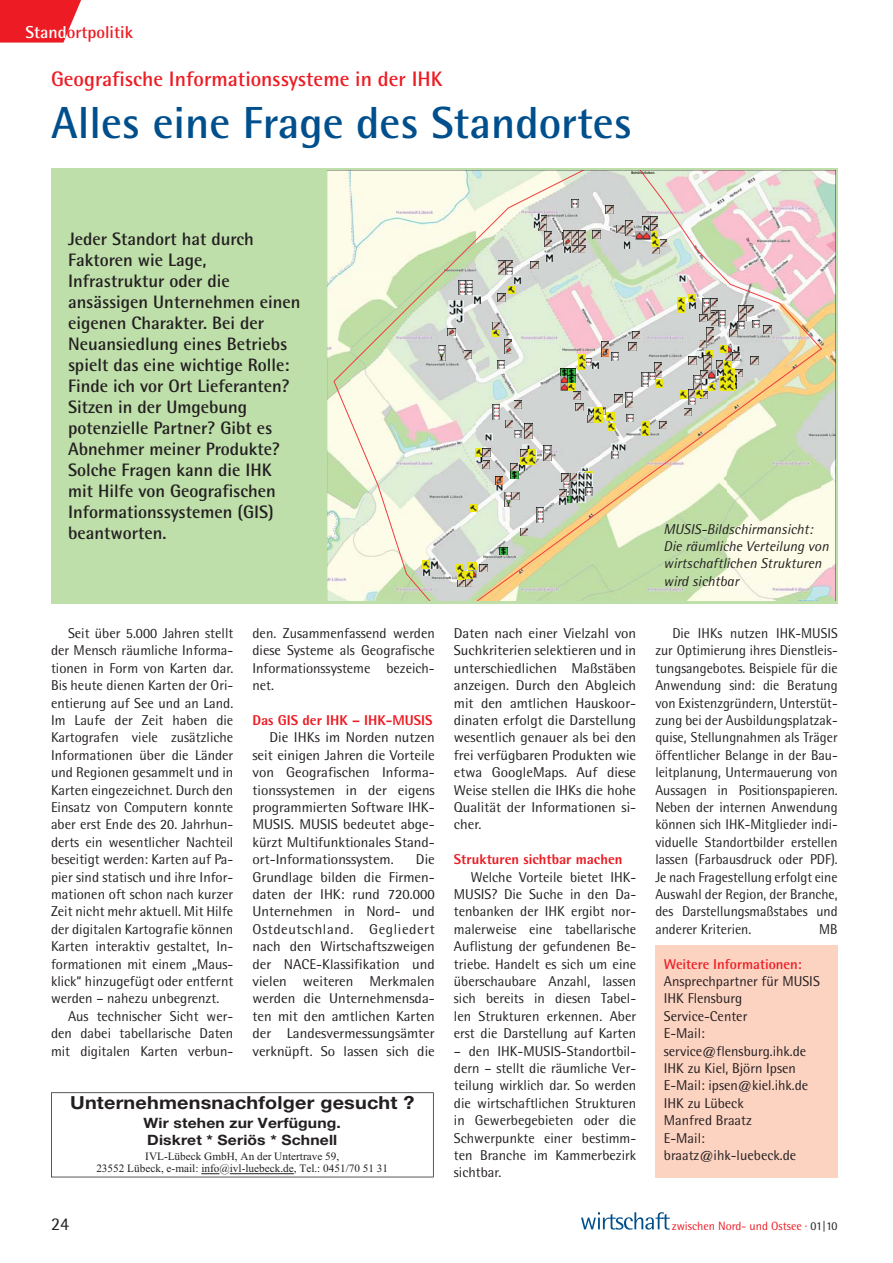
<style>
.page{position:relative;width:893px;height:1263px;background:#fff}
.page>*{position:absolute;margin:0;border:0;box-sizing:border-box;transform-origin:0 0}
.t1{font:700 45px "Rotis Semi Sans";color:#004f8d}
.t2{font:700 21px "Rotis Semi Sans";color:#ed1c24}
.t3{font:700 18px/21px "Rotis Semi Sans";color:#231f20}
.t4{font:700 18px "Helvetica Neue";letter-spacing:.01em;color:#231f20;scale:1.1 1}
.t5{font:18px "Rotis Semi Sans";color:#231f20}
.t6{font:700 17.25px "Rotis Semi Sans";color:#ed1c24}
.t7{font:14.25px/17.4px "Rotis Semi Sans";color:#231f20;text-align:justify}
.t8{font:italic 14.25px/17.4px "Rotis Semi Sans";color:#231f20}
.t9{font:800 14.25px "Rotis Semi Sans";color:#ed1c24}
.t10{font:700 14.25px/16.5px "Helvetica Neue";letter-spacing:.01em;color:#231f20;scale:1.1 1}
.t11{font:700 14.25px "Rotis Semi Sans";color:#ed1c24}
.t12{font:12px "Rotis Semi Sans";color:#ed1c24}
.t13{font:11.25px/12.8px "Times New Roman";color:#231f20;text-align:center}
.s1{color:#fff}
.s2{color:#231f20}
</style>
<div class="page">
<svg style="left:0;top:0;width:81px;height:43px;background:#ef363d"></svg>
<svg style="left:581px;top:1212px;width:89px;height:18px"></svg>
<svg style="left:51px;top:1092px;width:383px;height:85px"></svg>
<hr style="left:230px;top:1173px;width:64px;height:1px;background:#231f20">
<div style="left:655px;top:945px;width:183px;height:232px;background:#fcd2c1"></div>
<div style="left:51px;top:168px;width:787px;height:435px;background:#bedeaa"></div>
<svg style="left:328px;top:170px;width:508px;height:431px"></svg>
<p class="t6" style="left:26px;top:26px;width:109px"><span class="s1">Stand</span>ortpolitik</p>
<h2 class="t2" style="left:51px;top:71px;width:393px">Geografische Informationssysteme in der IHK</h2>
<h1 class="t1" style="left:51px;top:107px;width:582px">Alles eine Frage des Standortes</h1>
<p class="t3" style="left:68px;top:231px;width:234px">Jeder Standort hat durch<br>Faktoren wie Lage,<br>Infrastruktur oder die ansässigen Unternehmen einen eigenen Charakter. Bei der<br>Neuansiedlung eines Betriebs spielt das eine wichtige Rolle:<br>Finde ich vor Ort Lieferanten?<br>Sitzen in der Umgebung potenzielle Partner? Gibt es<br>Abnehmer meiner Produkte?<br>Solche Fragen kann die IHK mit Hilfe von Geografischen<br>Informationssystemen (GIS) beantworten.</p>
<p class="t7" style="left:68px;top:626px;width:167px">Seit über 5.000 Jahren stellt</p>
<p class="t7" style="left:51px;top:643px;width:184px">der Mensch räumliche Informa-</p>
<p class="t7" style="left:51px;top:661px;width:184px">tionen in Form von Karten dar.</p>
<p class="t7" style="left:51px;top:678px;width:184px">Bis heute dienen Karten der Ori-</p>
<p class="t7" style="left:51px;top:695px;width:184px">entierung auf See und an Land.</p>
<p class="t7" style="left:51px;top:713px;width:184px">Im Laufe der Zeit haben die</p>
<p class="t7" style="left:51px;top:730px;width:184px">Kartografen viele zusätzliche</p>
<p class="t7" style="left:51px;top:748px;width:184px">Informationen über die Länder</p>
<p class="t7" style="left:51px;top:765px;width:184px">und Regionen gesammelt und in</p>
<p class="t7" style="left:51px;top:782px;width:184px">Karten eingezeichnet. Durch den</p>
<p class="t7" style="left:51px;top:800px;width:184px">Einsatz von Computern konnte</p>
<p class="t7" style="left:51px;top:817px;width:184px">aber erst Ende des 20. Jahrhun-</p>
<p class="t7" style="left:51px;top:835px;width:184px">derts ein wesentlicher Nachteil</p>
<p class="t7" style="left:51px;top:852px;width:184px">beseitigt werden: Karten auf Pa-</p>
<p class="t7" style="left:51px;top:869px;width:184px">pier sind statisch und ihre Infor-</p>
<p class="t7" style="left:51px;top:887px;width:184px">mationen oft schon nach kurzer</p>
<p class="t7" style="left:51px;top:904px;width:184px">Zeit nicht mehr aktuell. Mit Hilfe</p>
<p class="t7" style="left:51px;top:922px;width:184px">der digitalen Kartografie können</p>
<p class="t7" style="left:51px;top:939px;width:184px">Karten interaktiv gestaltet, In-</p>
<p class="t7" style="left:51px;top:956px;width:184px">formationen mit einem „Maus-</p>
<p class="t7" style="left:51px;top:974px;width:184px">klick“ hinzugefügt oder entfernt</p>
<p class="t7" style="left:51px;top:991px;width:170px">werden – nahezu unbegrenzt.</p>
<p class="t7" style="left:68px;top:1009px;width:167px">Aus technischer Sicht wer-</p>
<p class="t7" style="left:51px;top:1026px;width:184px">den dabei tabellarische Daten</p>
<p class="t7" style="left:51px;top:1043px;width:184px">mit digitalen Karten verbun-</p>
<p class="t7" style="left:252px;top:626px;width:184px">den. Zusammenfassend werden diese Systeme als Geografische Informationssysteme bezeich&shy;net.</p>
<p class="t9" style="left:252px;top:715px;width:182px">Das GIS der IHK – IHK-MUSIS</p>
<p class="t7" style="left:252px;top:730px;width:184px;text-indent:17px">Die IHKs im Norden nutzen seit einigen Jahren die Vorteile von Geografischen Informa&shy;tionssystemen in der eigens programmierten Software IHK-MUSIS. MUSIS bedeutet abge&shy;kürzt Multifunktionales Stand&shy;ort-Informationssystem.</p>
<p class="t7" style="left:252px;top:852px;width:184px;text-indent:163px">Die Grundlage bilden die Firmen&shy;daten der IHK: rund 720.000<br>Unternehmen in Nord- und Ostdeutschland. Gegliedert nach den Wirtschaftszweigen der NACE-Klassifikation und vielen weiteren Merkmalen werden die Unternehmensda&shy;ten mit den amtlichen Karten der Landesvermessungsämter verknüpft. So lassen sich die</p>
<p class="t4" style="left:70px;top:1096px;width:314px">Unternehmensnachfolger gesucht ?</p>
<p class="t10" style="left:144px;top:1116px;width:181px">Wir stehen zur Verfügung.<br>Diskret * Seriös * Schnell</p>
<p class="t13" style="left:96px;top:1149px;width:293px">IVL-Lübeck GmbH, An der Untertrave 59,<br>23552 Lübeck, e-mail: info@ivl-luebeck.de, Tel.: 0451/70 51 31</p>
<p class="t7" style="left:454px;top:626px;width:184px">Daten nach einer Vielzahl von Suchkriterien selektieren und in unterschiedlichen Maßstäben anzeigen. Durch den Abgleich mit den amtlichen Hauskoor&shy;dinaten erfolgt die Darstellung wesentlich genauer als bei den frei verfügbaren Produkten wie etwa GoogleMaps. Auf diese Weise stellen die IHKs die hohe Qualität der Informationen si&shy;cher.</p>
<p class="t9" style="left:454px;top:854px;width:170px">Strukturen sichtbar machen</p>
<p class="t7" style="left:454px;top:869px;width:184px;text-indent:17px">Welche Vorteile bietet IHK-MUSIS? Die Suche in den Da&shy;tenbanken der IHK ergibt nor&shy;malerweise eine tabellarische Auflistung der gefundenen Be&shy;triebe. Handelt es sich um eine überschaubare Anzahl, lassen sich bereits in diesen Tabel&shy;len Strukturen erkennen. Aber erst die Darstellung auf Karten</p>
<p class="t7" style="left:454px;top:1043px;width:184px">– den IHK-MUSIS-Standortbil&shy;dern – stellt die räumliche Ver&shy;teilung wirklich dar. So werden die wirtschaftlichen Strukturen in Gewerbegebieten oder die Schwerpunkte einer bestimm&shy;ten Branche im Kammerbezirk sichtbar.</p>
<p class="t8" style="left:664px;top:521px;width:167px">MUSIS-Bildschirmansicht:<br>Die räumliche Verteilung von wirtschaftlichen Strukturen wird sichtbar</p>
<p class="t7" style="left:655px;top:626px;width:184px;text-indent:17px">Die IHKs nutzen IHK-MUSIS zur Optimierung ihres Dienstleis&shy;tungsangebotes. Beispiele für die Anwendung sind: die Beratung von Existenzgründern, Unterstüt&shy;zung bei der Ausbildungsplatzak&shy;quise, Stellungnahmen als Träger öffentlicher Belange in der Bau&shy;leitplanung, Untermauerung von Aussagen in Positionspapieren.<br>Neben der internen Anwendung können sich IHK-Mitglieder indi&shy;viduelle Standortbilder erstellen lassen (Farbausdruck oder PDF).<br>Je nach Fragestellung erfolgt eine Auswahl der Region, der Branche, des Darstellungsmaßstabes und anderer Kriterien.</p>
<p class="t7" style="left:819px;top:922px;width:20px">MB</p>
<p class="t11" style="left:664px;top:959px;width:139px">Weitere Informationen:</p>
<p class="t7" style="left:664px;top:974px;width:158px;text-align:left">Ansprechpartner für MUSIS<br>IHK Flensburg<br>Service-Center<br>E-Mail: service@flensburg.ihk.de<br>IHK zu Kiel, Björn Ipsen<br>E-Mail: ipsen@kiel.ihk.de<br>IHK zu Lübeck<br>Manfred Braatz<br>E-Mail: braatz@ihk-luebeck.de</p>
<p class="t5" style="left:51px;top:1217px;width:20px">24</p>
<p class="t12" style="left:672px;top:1221px;width:167px">zwischen Nord- und Ostsee · <span class="s2">01|10</span></p>
</div>
